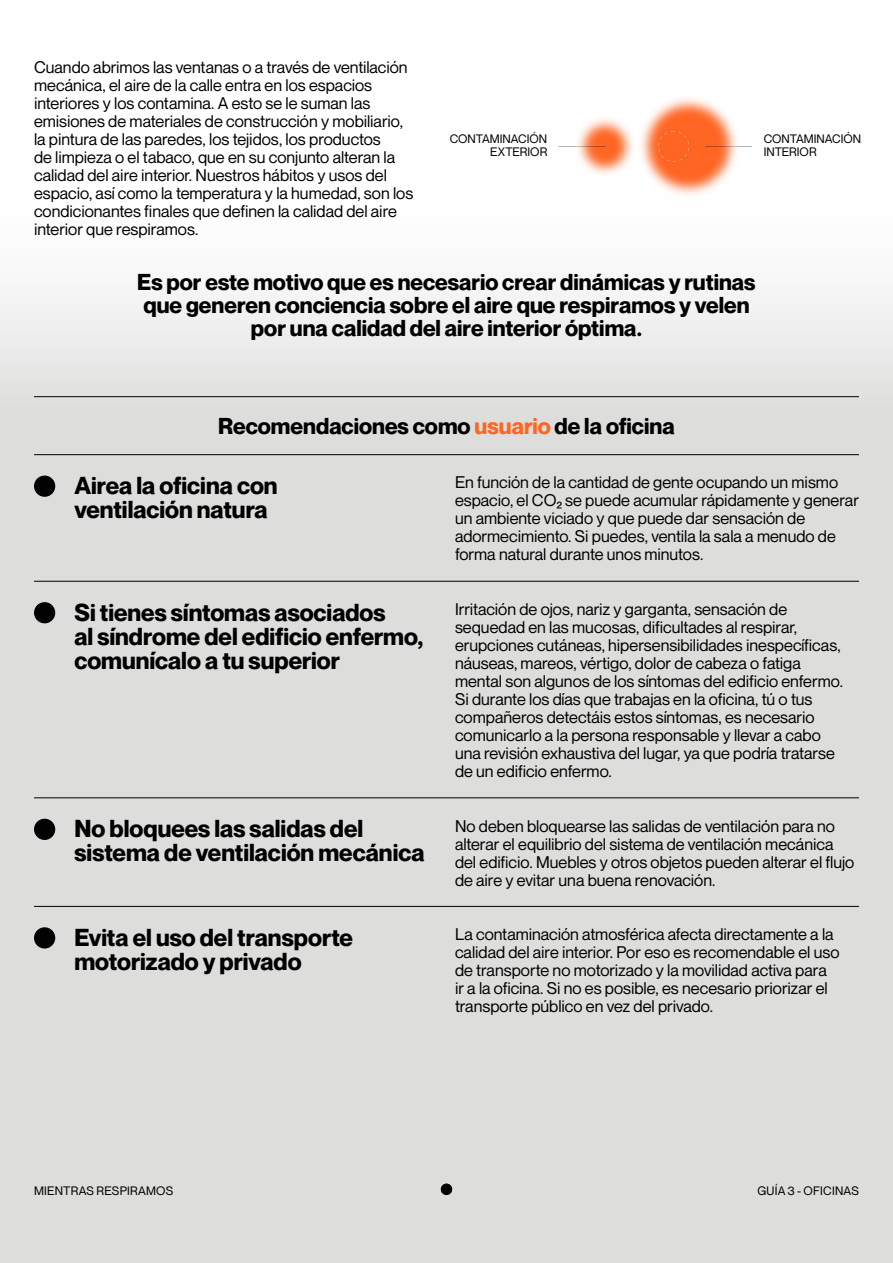
<style>
.page{position:relative;width:893px;height:1263px;background:#dddddc}
.page>*{position:absolute;margin:0;border:0;box-sizing:border-box;transform-origin:0 0}
.t1{font:700 24px/24px "Neue Montreal";color:#000}
.t2{font:700 22.5px/23.2px "Neue Montreal";color:#000;text-align:center}
.t3{font:16.5px/18px "Neue Montreal";color:#000}
.t4{font:12px/13.5px "Neue Montreal";letter-spacing:.005em;color:#000}
.s1{color:#ff6523}
.s2{font-family:"N Haas Grotesk DS Pro 55 Rg"}
</style>
<div class="page">
<div style="left:0;top:0;width:893px;height:208px;background:#fff"></div>
<div style="left:0;top:175px;width:893px;height:234px;background:linear-gradient(to bottom,#fff,#e0e0e0)"></div>
<div style="left:441px;top:1184px;width:11px;height:11px;background:#020203;border-radius:50%"></div>
<div style="left:34px;top:476px;width:21px;height:21px;background:#020203;border-radius:50%"></div>
<div style="left:34px;top:602px;width:21px;height:21px;background:#020203;border-radius:50%"></div>
<div style="left:34px;top:819px;width:21px;height:21px;background:#020203;border-radius:50%"></div>
<hr style="left:34px;top:454px;width:825px;height:1px;background:#000">
<hr style="left:34px;top:396px;width:825px;height:1px;background:#000">
<hr style="left:34px;top:581px;width:825px;height:1px;background:#000">
<hr style="left:34px;top:797px;width:825px;height:1px;background:#000">
<div style="left:34px;top:927px;width:21px;height:21px;background:#020203;border-radius:50%"></div>
<hr style="left:34px;top:906px;width:825px;height:1px;background:#000">
<img style="left:547px;top:98px;width:217px;height:103px">
<p class="t3" style="left:34px;top:58px;width:381px">Cuando abrimos las ventanas o a través de ventilación mecánica, el aire de la calle entra en los espacios interiores y los contamina. A esto se le suman las emisiones de materiales de construcción y mobiliario, la pintura de las paredes, los tejidos, los productos<br>de limpieza o el tabaco, que en su conjunto alteran la calidad del aire interior. Nuestros hábitos y usos del espacio, así como la temperatura y la humedad, son los condicionantes finales que definen la calidad del aire interior que respiramos.</p>
<p class="t4" style="left:450px;top:132px;width:99px;text-align:right">CONTAMINACIÓN<br>EXTERIOR</p>
<p class="t4" style="left:764px;top:132px;width:99px">CONTAMINACIÓN<br>INTERIOR</p>
<h2 class="t2" style="left:137px;top:270px;width:620px">Es por este motivo que es necesario crear dinámicas y rutinas que generen conciencia sobre el aire que respiramos y velen por una calidad del aire interior óptima.</h2>
<h2 class="t2" style="left:218px;top:415px;width:458px">Recomendaciones como <span class="s1">usuario</span> de la oficina</h2>
<h1 class="t1" style="left:74px;top:473px;width:205px">Airea la oficina con ventilación natura</h1>
<p class="t3" style="left:455px;top:474px;width:405px">En función de la cantidad de gente ocupando un mismo espacio, el CO<span class="s2">₂</span> se puede acumular rápidamente y generar un ambiente viciado y que puede dar sensación de adormecimiento. Si puedes, ventila la sala a menudo de forma natural durante unos minutos.</p>
<h1 class="t1" style="left:74px;top:600px;width:351px">Si tienes síntomas asociados<br>al síndrome del edificio enfermo, comunícalo a tu superior</h1>
<p class="t3" style="left:455px;top:600px;width:389px">Irritación de ojos, nariz y garganta, sensación de sequedad en las mucosas, dificultades al respirar, erupciones cutáneas, hipersensibilidades inespecíficas, náuseas, mareos, vértigo, dolor de cabeza o fatiga mental son algunos de los síntomas del edificio enfermo.<br>Si durante los días que trabajas en la oficina, tú o tus compañeros detectáis estos síntomas, es necesario comunicarlo a la persona responsable y llevar a cabo una revisión exhaustiva del lugar, ya que podría tratarse de un edificio enfermo.</p>
<h1 class="t1" style="left:74px;top:817px;width:352px">No bloquees las salidas del sistema de ventilación mecánica</h1>
<p class="t3" style="left:455px;top:817px;width:401px">No deben bloquearse las salidas de ventilación para no alterar el equilibrio del sistema de ventilación mecánica del edificio. Muebles y otros objetos pueden alterar el flujo de aire y evitar una buena renovación.</p>
<h1 class="t1" style="left:74px;top:925px;width:280px">Evita el uso del transporte motorizado y privado</h1>
<p class="t3" style="left:455px;top:925px;width:386px">La contaminación atmosférica afecta directamente a la calidad del aire interior. Por eso es recomendable el uso de transporte no motorizado y la movilidad activa para ir a la oficina. Si no es posible, es necesario priorizar el transporte público en vez del privado.</p>
<p class="t4" style="left:34px;top:1184px;width:141px">MIENTRAS RESPIRAMOS</p>
<p class="t4" style="left:757px;top:1184px;width:103px">GUÍA 3 - OFICINAS</p>
</div>
